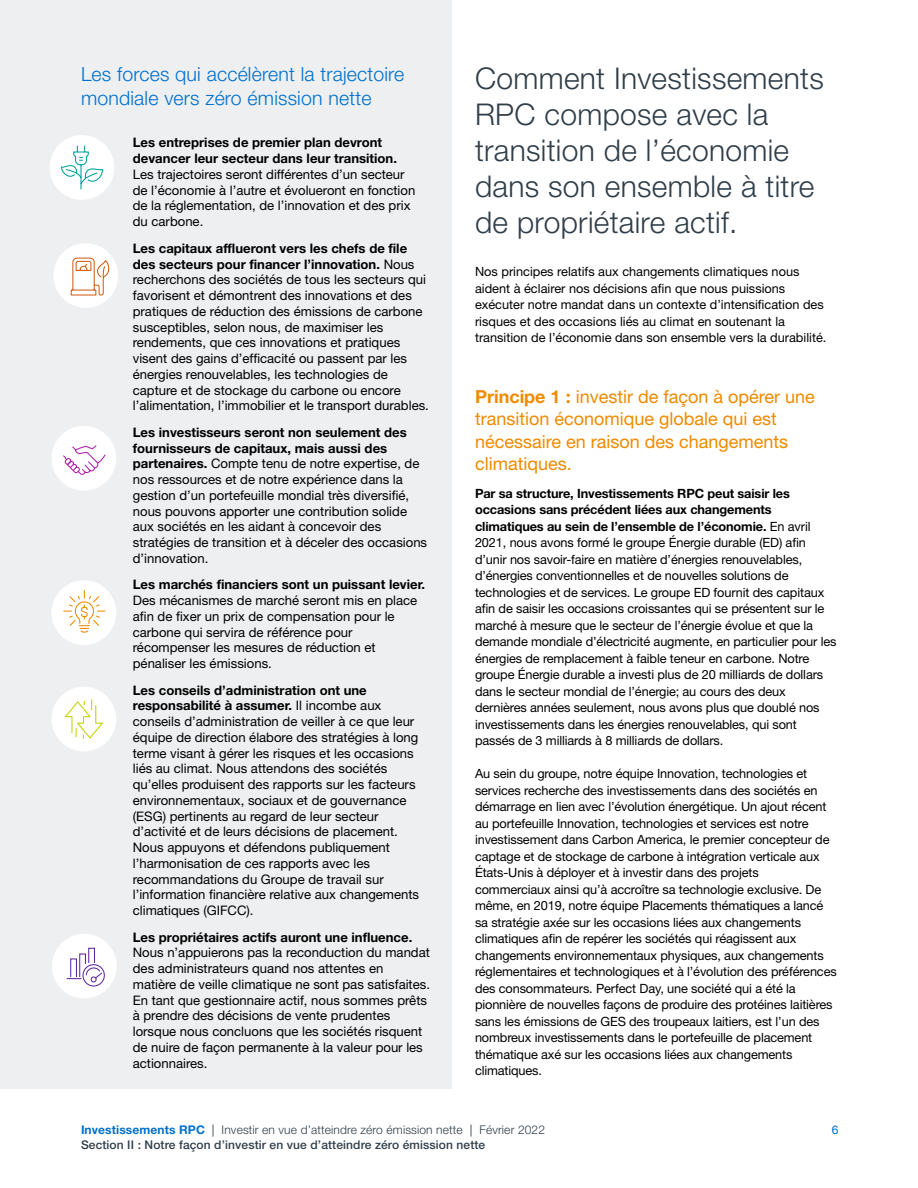
<style>
.page{position:relative;width:918px;height:1188px;background:#fff}
.page>*{position:absolute;margin:0;border:0;box-sizing:border-box;transform-origin:0 0}
.t1{font:300 30px/36px "Helvetica Neue LT Pro";letter-spacing:.01em;color:#303e49}
.t2{font:300 19.5px/24px "Helvetica Neue LT Pro";letter-spacing:.01em;color:#0070ce}
.t3{font:18px/22.5px "Helvetica Neue LT Pro";color:#ef8a00}
.t4{font:13.2px/15.8px "Helvetica Neue LT Pro";color:#000}
.t5{font:12.75px/16.5px "Helvetica Neue LT Pro";letter-spacing:-.01em;color:#000}
.t6{font:300 12px "Helvetica Neue LT Pro";letter-spacing:.01em;color:#303e49}
.t7{font:500 12px "Helvetica Neue LT Pro";letter-spacing:.01em;color:#303e49}
.t8{font:12px "Helvetica Neue LT Pro";color:#0070ce}
.s1{font-weight:700}
.s2{font-weight:700;color:#0070ce}
.s3{font-weight:500;color:#767c80}
</style>
<div class="page">
<div style="left:0;top:0;width:452px;height:1089px;background:#edeff0"></div>
<div style="left:49px;top:135px;width:65px;height:65px;background:#fff;border-radius:50%"></div>
<svg style="left:61px;top:145px;width:42px;height:45px"></svg>
<div style="left:53px;top:243px;width:65px;height:65px;background:#fff;border-radius:50%"></div>
<svg style="left:70px;top:257px;width:40px;height:39px"></svg>
<div style="left:51px;top:426px;width:65px;height:65px;background:#fff;border-radius:50%"></div>
<svg style="left:63px;top:445px;width:43px;height:30px"></svg>
<div style="left:51px;top:580px;width:65px;height:65px;background:#fff;border-radius:50%"></div>
<svg style="left:63px;top:590px;width:43px;height:43px"></svg>
<div style="left:51px;top:687px;width:65px;height:64px;background:#fff;border-radius:50%"></div>
<svg style="left:65px;top:699px;width:38px;height:40px"></svg>
<div style="left:52px;top:934px;width:65px;height:65px;background:#fff;border-radius:50%"></div>
<svg style="left:67px;top:947px;width:38px;height:40px"></svg>
<p class="t2" style="left:81px;top:62px;width:325px">Les forces qui accélèrent la trajectoire mondiale vers zéro émission nette</p>
<p class="t4" style="left:133px;top:135px;width:284px"><span class="s1">Les entreprises de premier plan devront devancer leur secteur dans leur transition.<br></span>Les trajectoires seront différentes d’un secteur de l’économie à l’autre et évolueront en fonction de la réglementation, de l’innovation et des prix du carbone.</p>
<p class="t4" style="left:133px;top:240px;width:298px"><span class="s1">Les capitaux afflueront vers les chefs de file des secteurs pour financer l’innovation.</span> Nous recherchons des sociétés de tous les secteurs qui favorisent et démontrent des innovations et des pratiques de réduction des émissions de carbone susceptibles, selon nous, de maximiser les rendements, que ces innovations et pratiques visent des gains d’efficacité ou passent par les énergies renouvelables, les technologies de capture et de stockage du carbone ou encore l’alimentation, l’immobilier et le transport durables.</p>
<p class="t4" style="left:133px;top:424px;width:296px"><span class="s1">Les investisseurs seront non seulement des fournisseurs de capitaux, mais aussi des partenaires.</span> Compte tenu de notre expertise, de nos ressources et de notre expérience dans la gestion d’un portefeuille mondial très diversifié, nous pouvons apporter une contribution solide aux sociétés en les aidant à concevoir des stratégies de transition et à déceler des occasions d’innovation.</p>
<p class="t4" style="left:133px;top:577px;width:294px"><span class="s1">Les marchés financiers sont un puissant levier.<br></span>Des mécanismes de marché seront mis en place afin de fixer un prix de compensation pour le carbone qui servira de référence pour récompenser les mesures de réduction et pénaliser les émissions.</p>
<p class="t4" style="left:133px;top:682px;width:288px"><span class="s1">Les conseils d’administration ont une responsabilité à assumer.</span> Il incombe aux conseils d’administration de veiller à ce que leur équipe de direction élabore des stratégies à long terme visant à gérer les risques et les occasions liés au climat. Nous attendons des sociétés qu’elles produisent des rapports sur les facteurs environnementaux, sociaux et de gouvernance (ESG) pertinents au regard de leur secteur d’activité et de leurs décisions de placement.<br>Nous appuyons et défendons publiquement l’harmonisation de ces rapports avec les recommandations du Groupe de travail sur l’information financière relative aux changements climatiques (GIFCC).</p>
<p class="t4" style="left:133px;top:929px;width:299px"><span class="s1">Les propriétaires actifs auront une influence.<br></span>Nous n’appuierons pas la reconduction du mandat des administrateurs quand nos attentes en matière de veille climatique ne sont pas satisfaites.<br>En tant que gestionnaire actif, nous sommes prêts à prendre des décisions de vente prudentes lorsque nous concluons que les sociétés risquent de nuire de façon permanente à la valeur pour les actionnaires.</p>
<p class="t1" style="left:475px;top:60px;width:350px">Comment Investissements<br>RPC compose avec la transition de l’économie dans son ensemble à titre de propriétaire actif.</p>
<p class="t5" style="left:475px;top:263px;width:353px">Nos principes relatifs aux changements climatiques nous aident à éclairer nos décisions afin que nous puissions exécuter notre mandat dans un contexte d’intensification des risques et des occasions liés au climat en soutenant la transition de l’économie dans son ensemble vers la durabilité.</p>
<p class="t3" style="left:475px;top:385px;width:341px"><span class="s1">Principe 1 :</span> investir de façon à opérer une transition économique globale qui est nécessaire en raison des changements climatiques.</p>
<p class="t5" style="left:475px;top:484px;width:363px"><span class="s1">Par sa structure, Investissements RPC peut saisir les occasions sans précédent liées aux changements climatiques au sein de l’ensemble de l’économie.</span> En avril 2021, nous avons formé le groupe Énergie durable (ED) afin d’unir nos savoir-faire en matière d’énergies renouvelables, d’énergies conventionnelles et de nouvelles solutions de technologies et de services. Le groupe ED fournit des capitaux afin de saisir les occasions croissantes qui se présentent sur le marché à mesure que le secteur de l’énergie évolue et que la demande mondiale d’électricité augmente, en particulier pour les énergies de remplacement à faible teneur en carbone. Notre groupe Énergie durable a investi plus de 20 milliards de dollars dans le secteur mondial de l’énergie; au cours des deux dernières années seulement, nous avons plus que doublé nos investissements dans les énergies renouvelables, qui sont passés de 3 milliards à 8 milliards de dollars.</p>
<p class="t5" style="left:475px;top:765px;width:363px">Au sein du groupe, notre équipe Innovation, technologies et services recherche des investissements dans des sociétés en démarrage en lien avec l’évolution énergétique. Un ajout récent au portefeuille Innovation, technologies et services est notre investissement dans Carbon America, le premier concepteur de captage et de stockage de carbone à intégration verticale aux États-Unis à déployer et à investir dans des projets commerciaux ainsi qu’à accroître sa technologie exclusive. De même, en 2019, notre équipe Placements thématiques a lancé sa stratégie axée sur les occasions liées aux changements climatiques afin de repérer les sociétés qui réagissent aux changements environnementaux physiques, aux changements réglementaires et technologiques et à l’évolution des préférences des consommateurs. Perfect Day, une société qui a été la pionnière de nouvelles façons de produire des protéines laitières sans les émissions de GES des troupeaux laitiers, est l’un des nombreux investissements dans le portefeuille de placement thématique axé sur les occasions liées aux changements climatiques.</p>
<p class="t6" style="left:81px;top:1122px;width:466px"><span class="s2">Investissements RPC</span> <span class="s3">|</span> Investir en vue d’atteindre zéro émission nette <span class="s3">|</span> Février 2022</p>
<p class="t7" style="left:81px;top:1137px;width:406px">Section II : Notre façon d’investir en vue d’atteindre zéro émission nette</p>
<p class="t8" style="left:832px;top:1122px;width:8px">6</p>
</div>
